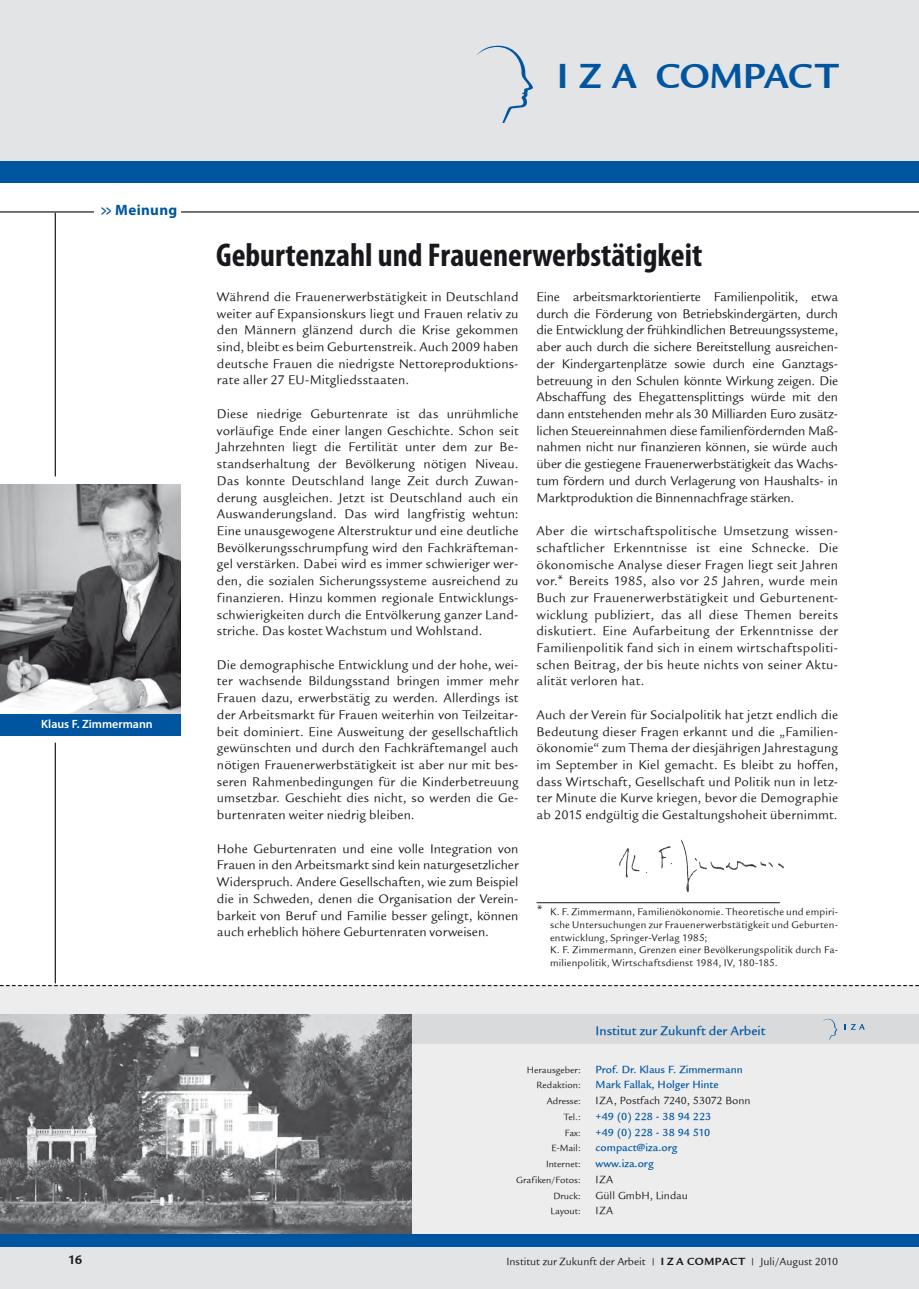
<style>
.page{position:relative;width:919px;height:1289px;background:#fff}
.page>*{position:absolute;margin:0;border:0;box-sizing:border-box;transform-origin:0 0}
.t1{font:37.65px "Legacy Sans ITCTT Bold";color:#0055a0}
.t2{font:700 condensed 33px "Myriad Pro";color:#1a171c}
.t3{font:700 15px "Myriad Pro";letter-spacing:.025em;color:#0055a0;scale:.6 1}
.t4{font:13.5px/16.6px "Legacy Sans ITCTT Book";letter-spacing:.01em;color:#1a171c;text-align:justify}
.t5{font:13.5px "Legacy Sans Md ITCTT Medium";color:#0055a0}
.t6{font:13.5px "Legacy Sans ITCTT Bold";color:#1a171c}
.t7{font:600 12px "Myriad Pro";color:#fff}
.t8{font:11.25px/15.8px "Legacy Sans ITCTT Book";color:#1a171c}
.t9{font:11.25px/15.8px "Legacy Sans Md ITCTT Medium";color:#0055a0}
.t10{font:11.25px "Legacy Sans ITCTT Bold";color:#1a171c}
.t11{font:10.5px/12.6px "Legacy Sans ITCTT Book";letter-spacing:.02em;color:#1a171c}
.t12{font:9.75px/15.8px "Legacy Sans ITCTT Book";color:#1a171c;text-align:right}
.s1{font-size:9.3px}
.s2{font-family:"Legacy Sans ITCTT Bold"}
.s3{font-family:"Legacy Sans ITCTT Book";font-size:9.3px}
</style>
<div class="page">
<div style="left:0;top:985px;width:918px;height:261px;background:#ededee"></div>
<div style="left:410px;top:1014px;width:508px;height:30px;background:#d9dadb"></div>
<svg style="left:844px;top:1024px;width:20px;height:5px"></svg>
<svg style="left:823px;top:1018px;width:14px;height:21px"></svg>
<img style="left:0;top:1014px;width:411px;height:219px">
<hr style="left:55px;top:213px;width:1px;height:263px;background:#1a171c">
<div style="left:0;top:0;width:918px;height:164px;background:#e3e4e5"></div>
<svg style="left:0;top:985px;width:918px;height:1px"></svg>
<hr style="left:55px;top:742px;width:1px;height:241px;background:#1a171c">
<hr style="left:0;top:211px;width:918px;height:1px;background:#1a171c">
<div style="left:0;top:162px;width:918px;height:21px;background:#0055a0"></div>
<svg style="left:477px;top:46px;width:56px;height:77px"></svg>
<div style="left:94px;top:200px;width:86px;height:29px;background:#fff"></div>
<div style="left:0;top:1246px;width:918px;height:42px;background:#e3e4e5"></div>
<div style="left:0;top:1233px;width:918px;height:13px;background:#0055a0"></div>
<img style="left:0;top:485px;width:181px;height:229px">
<div style="left:0;top:714px;width:181px;height:21px;background:#0055a0"></div>
<img style="left:658px;top:839px;width:39px;height:53px">
<hr style="left:536px;top:902px;width:243px;height:1px;background:#1a171c">
<h1 class="t1" style="left:557px;top:55px;width:282px">I Z A COMPACT</h1>
<p class="t3" style="left:101px;top:200px;width:128px">&gt;&gt; Meinung</p>
<p class="t7" style="left:41px;top:716px;width:113px">Klaus F. Zimmermann</p>
<h2 class="t2" style="left:216px;top:234px;width:487px">Geburtenzahl und Frauenerwerbstätigkeit</h2>
<p class="t4" style="left:217px;top:288px;width:303px">Während die Frauenerwerbstätigkeit in Deutschland weiter auf Expansionskurs liegt und Frauen relativ zu den Männern glänzend durch die Krise gekommen sind, bleibt es beim Geburtenstreik. Auch 2009 haben deutsche Frauen die niedrigste Nettoreproduktions&shy;rate aller 27 EU-Mitgliedsstaaten.</p>
<p class="t4" style="left:217px;top:405px;width:303px">Diese niedrige Geburtenrate ist das unrühmliche vorläufige Ende einer langen Geschichte. Schon seit Jahrzehnten liegt die Fertilität unter dem zur Be&shy;standserhaltung der Bevölkerung nötigen Niveau.<br>Das konnte Deutschland lange Zeit durch Zuwan&shy;derung ausgleichen. Jetzt ist Deutschland auch ein Auswanderungsland. Das wird langfristig wehtun:<br>Eine unausgewogene Alterstruktur und eine deutliche Bevölkerungsschrumpfung wird den Fachkräfteman&shy;gel verstärken. Dabei wird es immer schwieriger wer&shy;den, die sozialen Sicherungssysteme ausreichend zu finanzieren. Hinzu kommen regionale Entwicklungs&shy;schwierigkeiten durch die Entvölkerung ganzer Land&shy;striche. Das kostet Wachstum und Wohlstand.</p>
<p class="t4" style="left:217px;top:656px;width:303px">Die demographische Entwicklung und der hohe, wei&shy;ter wachsende Bildungsstand bringen immer mehr Frauen dazu, erwerbstätig zu werden. Allerdings ist der Arbeitsmarkt für Frauen weiterhin von Teilzeitar&shy;beit dominiert. Eine Ausweitung der gesellschaftlich gewünschten und durch den Fachkräftemangel auch nötigen Frauenerwerbstätigkeit ist aber nur mit bes&shy;seren Rahmenbedingungen für die Kinderbetreuung umsetzbar. Geschieht dies nicht, so werden die Ge&shy;burtenraten weiter niedrig bleiben.</p>
<p class="t4" style="left:217px;top:840px;width:303px">Hohe Geburtenraten und eine volle Integration von Frauen in den Arbeitsmarkt sind kein naturgesetzlicher Widerspruch. Andere Gesellschaften, wie zum Beispiel die in Schweden, denen die Organisation der Verein&shy;barkeit von Beruf und Familie besser gelingt, können auch erheblich höhere Geburtenraten vorweisen.</p>
<p class="t4" style="left:536px;top:288px;width:303px">Eine arbeitsmarktorientierte Familienpolitik, etwa durch die Förderung von Betriebskindergärten, durch die Entwicklung der frühkindlichen Betreuungssysteme, aber auch durch die sichere Bereitstellung ausreichen&shy;der Kindergartenplätze sowie durch eine Ganztags&shy;betreuung in den Schulen könnte Wirkung zeigen. Die Abschaffung des Ehegattensplittings würde mit den dann entstehenden mehr als 30 Milliarden Euro zusätz&shy;lichen Steuereinnahmen diese familienfördernden Maß&shy;nahmen nicht nur finanzieren können, sie würde auch über die gestiegene Frauenerwerbstätigkeit das Wachs&shy;tum fördern und durch Verlagerung von Haushalts- in Marktproduktion die Binnennachfrage stärken.</p>
<p class="t4" style="left:536px;top:522px;width:303px">Aber die wirtschaftspolitische Umsetzung wissen&shy;schaftlicher Erkenntnisse ist eine Schnecke. Die ökonomische Analyse dieser Fragen liegt seit Jahren vor.<sup>*</sup> Bereits 1985, also vor 25 Jahren, wurde mein Buch zur Frauenerwerbstätigkeit und Geburtenent&shy;wicklung publiziert, das all diese Themen bereits diskutiert. Eine Aufarbeitung der Erkenntnisse der Familienpolitik fand sich in einem wirtschaftspoliti&shy;schen Beitrag, der bis heute nichts von seiner Aktu&shy;alität verloren hat.</p>
<p class="t4" style="left:536px;top:706px;width:303px">Auch der Verein für Socialpolitik hat jetzt endlich die Bedeutung dieser Fragen erkannt und die „Familien&shy;ökonomie“ zum Thema der diesjährigen Jahrestagung im September in Kiel gemacht. Es bleibt zu hoffen, dass Wirtschaft, Gesellschaft und Politik nun in letz&shy;ter Minute die Kurve kriegen, bevor die Demographie ab 2015 endgültig die Gestaltungshoheit übernimmt.</p>
<p class="t11" style="left:550px;top:905px;width:289px;text-indent:-14px"><sup>*</sup> K. F. Zimmermann, Familienökonomie. Theoretische und empiri&shy;sche Untersuchungen zur Frauenerwerbstätigkeit und Geburten&shy;entwicklung, Springer-Verlag 1985;<br>K. F. Zimmermann, Grenzen einer Bevölkerungspolitik durch Fa&shy;milienpolitik, Wirtschaftsdienst 1984, IV, 180-185.</p>
<p class="t5" style="left:595px;top:1023px;width:171px">Institut zur Zukunft der Arbeit</p>
<p class="t12" style="left:516px;top:1061px;width:66px">Herausgeber:<br>Redaktion:<br>Adresse:<br>Tel.:<br>Fax:<br>E-Mail:<br>Internet:<br>Grafiken/Fotos:<br>Druck:<br>Layout:</p>
<p class="t9" style="left:595px;top:1061px;width:149px">Prof. Dr. Klaus F. Zimmermann<br>Mark Fallak, Holger Hinte</p>
<p class="t8" style="left:595px;top:1092px;width:156px">IZA, Postfach 7240, 53072 Bonn</p>
<p class="t9" style="left:595px;top:1108px;width:117px">+49 (0) 228 - 38 94 223 +49 (0) 228 - 38 94 510 compact@iza.org www.iza.org</p>
<p class="t8" style="left:595px;top:1171px;width:94px">IZA<br>Güll GmbH, Lindau<br>IZA</p>
<p class="t6" style="left:68px;top:1251px;width:16px">16</p>
<p class="t8" style="left:506px;top:1253px;width:141px">Insti ut zur Zukunf der Arbeit</p>
<p class="t8" style="left:513px;top:1253px;width:188px">Institute for the Study of Labor <span class="s1">|</span> <span class="s2">I Z A COMP COMP</span></p>
<p class="t8" style="left:761px;top:1253px;width:91px"><span class="s1">|</span> April / May 2006</p>
<p class="t10" style="left:662px;top:1255px;width:34px"><span class="s3">|</span> I ZA</p>
<p class="t8" style="left:722px;top:1253px;width:112px"><span class="s2">ACTACTCT</span> <span class="s1">|</span> Juli/August 201</p>
</div>
